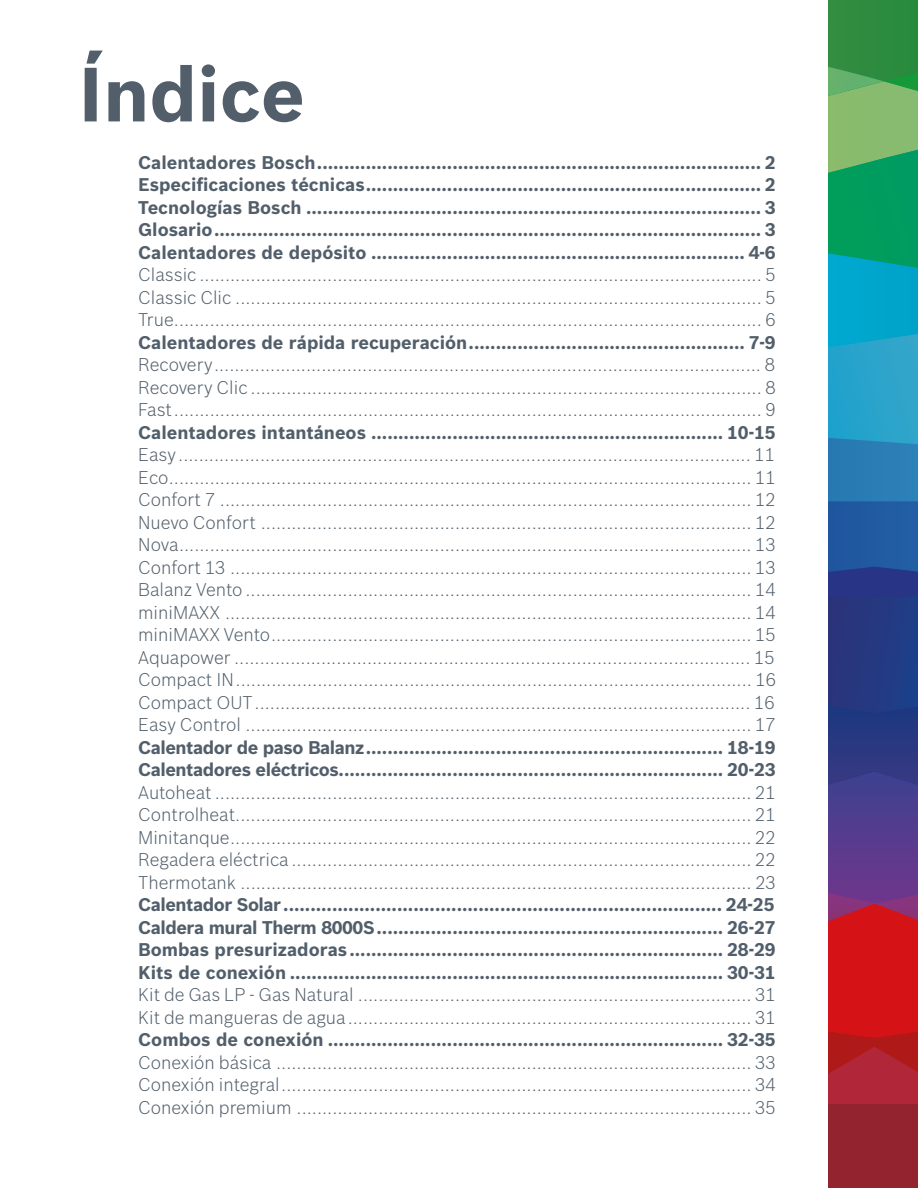
<style>
.page{position:relative;width:918px;height:1188px;background:#fff}
.page>*{position:absolute;margin:0;border:0;box-sizing:border-box;transform-origin:0 0}
.t1{font:700 75px "Bosch Sans";color:#525f6b}
.t2{font:300 18px/22.5px "Bosch Sans";color:#525f6b;text-align:justify}
.t3{font:700 18px/22.5px "Bosch Sans";color:#525f6b;text-align:justify}
.t4{font:700 18px/22.5px "Bosch Sans";letter-spacing:-.025em;color:#525f6b}
</style>
<div class="page">
<div style="left:828px;top:1104px;width:90px;height:84px;background:#942330"></div>
<svg style="left:828px;top:0;width:90px;height:1104px;background:#4a6378"></svg>
<h1 class="t1" style="left:78px;top:48px;width:228px">Índice</h1>
<p class="t3" style="left:138px;top:151px;width:639px">Calentadores Bosch.................................................................................. 2<br>Especificaciones técnicas......................................................................... 2<br>Tecnologías Bosch .................................................................................... 3<br>Glosario..................................................................................................... 3<br>Calentadores de depósito ..................................................................... 4-6</p>
<p class="t2" style="left:138px;top:263px;width:639px">Classic .............................................................................................................. 5<br>Classic Clic ....................................................................................................... 5<br>True................................................................................................................... 6</p>
<p class="t3" style="left:138px;top:331px;width:639px">Calentadores de rápida recuperación................................................... 7-9</p>
<p class="t2" style="left:138px;top:353px;width:639px">Recovery........................................................................................................... 8<br>Recovery Clic .................................................................................................... 8<br>Fast................................................................................................................... 9</p>
<p class="t3" style="left:138px;top:421px;width:639px">Calentadores intantáneos ................................................................. 10-15</p>
<p class="t2" style="left:138px;top:443px;width:639px">Easy ................................................................................................................ 11<br>Eco.................................................................................................................. 11<br>Confort 7 ........................................................................................................ 12<br>Nuevo Confort ................................................................................................ 12<br>Nova................................................................................................................ 13<br>Confort 13 ...................................................................................................... 13<br>Balanz Vento ................................................................................................... 14 miniMAXX ....................................................................................................... 14 miniMAXX Vento.............................................................................................. 15<br>Aquapower ..................................................................................................... 15<br>Compact IN..................................................................................................... 16<br>Compact OUT................................................................................................. 16<br>Easy Control ................................................................................................... 17</p>
<p class="t4" style="left:138px;top:736px;width:639px">Calentador de paso Balanz.................................................................. 18-19<br>Calentadores eléctricos....................................................................... 20-23</p>
<p class="t2" style="left:138px;top:781px;width:639px">Autoheat ......................................................................................................... 21<br>Controlheat..................................................................................................... 21<br>Minitanque...................................................................................................... 22<br>Regadera eléctrica .......................................................................................... 22<br>Thermotank .................................................................................................... 23</p>
<p class="t3" style="left:138px;top:894px;width:639px">Calentador Solar ................................................................................. 24-25<br>Caldera mural Therm 8000S................................................................ 26-27<br>Bombas presurizadoras..................................................................... 28-29<br>Kits de conexión ................................................................................ 30-31</p>
<p class="t2" style="left:138px;top:983px;width:639px">Kit de Gas LP - Gas Natural ............................................................................. 31<br>Kit de mangueras de agua ............................................................................... 31</p>
<p class="t3" style="left:138px;top:1029px;width:639px">Combos de conexión ......................................................................... 32-35</p>
<p class="t2" style="left:138px;top:1051px;width:639px">Conexión básica ............................................................................................. 33<br>Conexión integral............................................................................................ 34<br>Conexión premium ......................................................................................... 35</p>
</div>
